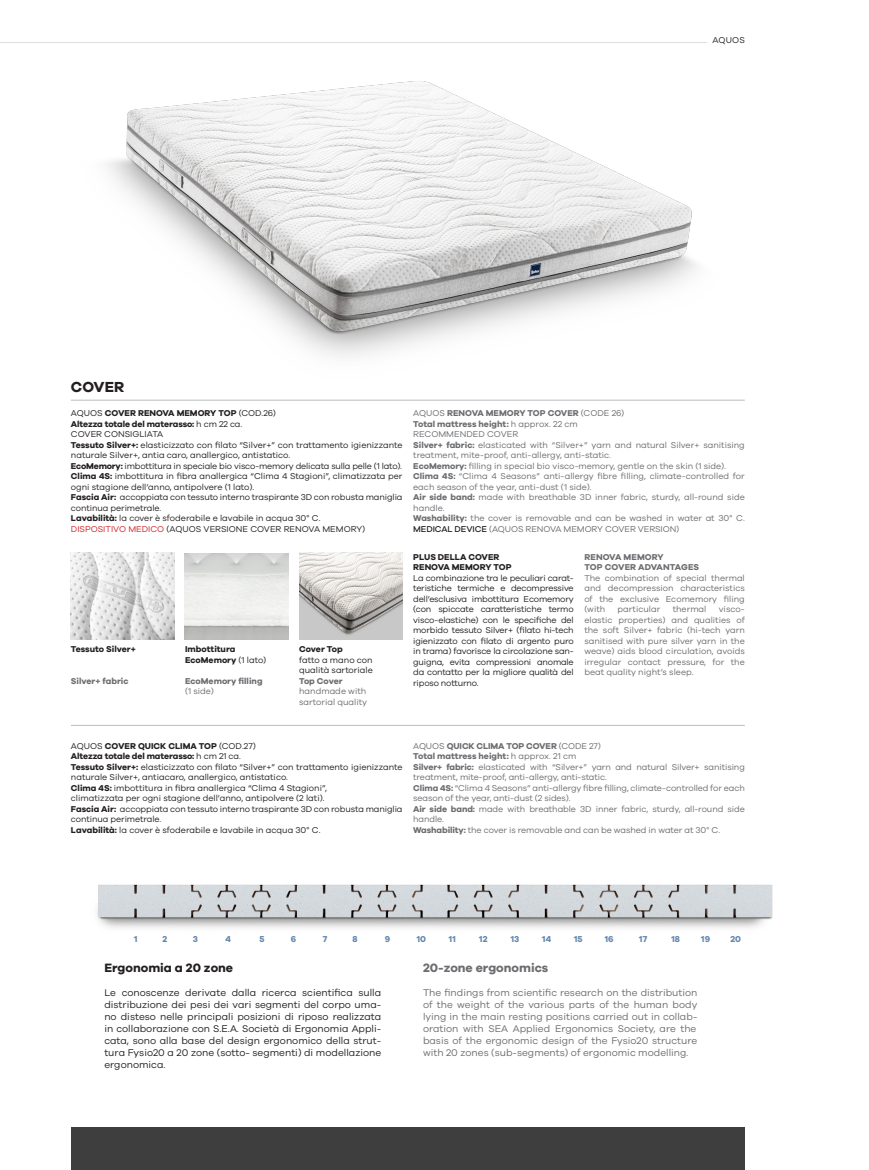
<style>
.page{position:relative;width:869px;height:1170px;background:#fff}
.page>*{position:absolute;margin:0;border:0;box-sizing:border-box;transform-origin:0 0}
.t1{font:700 15px "Galano Grotesque";color:#231f20}
.t2{font:700 12.5px "Galano Grotesque";color:#6c6d70}
.t3{font:700 12.5px "Galano Grotesque";color:#231f20}
.t4{font:10px/12px "Galano Grotesque";color:#231f20;text-align:justify}
.t5{font:10px/12px "Galano Grotesque";color:#6c6d70;text-align:justify}
.t6{font:700 8.88px "Galano Grotesque";color:#6386ae}
.t7{font:8.75px/10.5px "Galano Grotesque";color:#231f20}
.t8{font:8.75px/10.5px "Galano Grotesque";color:#6c6d70}
.t9{font:700 8.75px/10.5px "Galano Grotesque";color:#231f20}
.t10{font:700 8.75px/10.5px "Galano Grotesque";color:#6c6d70}
.s1{font-weight:700}
.s2{color:#d1232a}
.s3{font-weight:500;color:#231f20}
.s4{font-weight:400}
</style>
<div class="page">
<img style="left:71px;top:553px;width:103px;height:86px">
<img style="left:185px;top:553px;width:103px;height:86px">
<img style="left:299px;top:553px;width:103px;height:86px">
<img style="left:107px;top:81px;width:590px;height:276px">
<div style="left:71px;top:1127px;width:673px;height:42px;background:#3e3e3f"></div>
<hr style="left:0;top:42px;width:744px;height:1px;background:#dcdddf">
<hr style="left:71px;top:400px;width:673px;height:1px;background:#bcbdc0">
<hr style="left:71px;top:725px;width:673px;height:1px;background:#bcbdc0">
<div style="left:707px;top:36px;width:37px;height:15px;background:#fff"></div>
<img style="left:97px;top:884px;width:676px;height:44px">
<p class="t7" style="left:712px;top:35px;width:34px">AQUOS</p>
<h1 class="t1" style="left:71px;top:377px;width:55px">COVER</h1>
<p class="t7" style="left:71px;top:408px;width:333px">AQUOS <span class="s1">COVER RENOVA MEMORY TOP</span> (COD.26)<br><span class="s1">Altezza totale del materasso:</span> h cm 22 ca.<br>COVER CONSIGLIATA<br><span class="s1">Tessuto Silver+:</span> elasticizzato con filato “Silver+” con trattamento igienizzante naturale Silver+, antia caro, anallergico, antistatico.<br><span class="s1">EcoMemory:</span> imbottitura in speciale bio visco-memory delicata sulla pelle (1 lato).<br><span class="s1">Clima 4S:</span> imbottitura in fibra anallergica “Clima 4 Stagioni”, climatizzata per ogni stagione dell’anno, antipolvere (1 lato).<br><span class="s1">Fascia Air:</span> accoppiata con tessuto interno traspirante 3D con robusta maniglia continua perimetrale.<br><span class="s1">Lavabilità:</span> la cover è sfoderabile e lavabile in acqua 30° C.<br><span class="s2">DISPOSITIVO MEDICO</span> (AQUOS VERSIONE COVER RENOVA MEMORY)</p>
<p class="t8" style="left:413px;top:408px;width:333px">AQUOS <span class="s1">RENOVA MEMORY TOP COVER</span> (CODE 26)<br><span class="s1">Total mattress height:</span> h approx. 22 cm<br>RECOMMENDED COVER<br><span class="s1">Silver+ fabric:</span> elasticated with “Silver+” yarn and natural Silver+ sanitising treatment, mite-proof, anti-allergy, anti-static.<br><span class="s1">EcoMemory:</span> filling in special bio visco-memory, gentle on the skin (1 side).<br><span class="s1">Clima 4S:</span> “Clima 4 Seasons” anti-allergy fibre filling, climate-controlled for each season of the year, anti-dust (1 side).<br><span class="s1">Air side band:</span> made with breathable 3D inner fabric, sturdy, all-round side handle.<br><span class="s1">Washability:</span> the cover is removable and can be washed in water at 30° C.<br><span class="s3">MEDICAL DEVICE</span> (AQUOS RENOVA MEMORY COVER VERSION)</p>
<p class="t9" style="left:71px;top:643px;width:66px">Tessuto Silver+</p>
<p class="t10" style="left:71px;top:675px;width:59px">Silver+ fabric</p>
<p class="t9" style="left:185px;top:643px;width:83px">Imbottitura<br>EcoMemory <span class="s4">(1 lato)</span></p>
<p class="t10" style="left:185px;top:675px;width:79px">EcoMemory filling</p>
<p class="t8" style="left:185px;top:685px;width:30px">(1 side)</p>
<p class="t9" style="left:299px;top:643px;width:45px">Cover Top</p>
<p class="t7" style="left:299px;top:654px;width:75px">fatto a mano con qualità sartoriale</p>
<p class="t10" style="left:299px;top:675px;width:45px">Top Cover</p>
<p class="t8" style="left:299px;top:685px;width:70px">handmade with sartorial quality</p>
<p class="t9" style="left:413px;top:551px;width:100px">PLUS DELLA COVER<br>RENOVA MEMORY TOP</p>
<p class="t7" style="left:413px;top:572px;width:162px;text-align:justify">La combinazione tra le peculiari carat&shy;teristiche termiche e decompressive dell’esclusiva imbottitura Ecomemory (con spiccate caratteristiche termo visco-elastiche) con le specifiche del morbido tessuto Silver+ (filato hi-tech igienizzato con filato di argento puro in trama) favorisce la circolazione san&shy;guigna, evita compressioni anomale da contatto per la migliore qualità del riposo notturno.</p>
<p class="t10" style="left:584px;top:551px;width:116px">RENOVA MEMORY<br>TOP COVER ADVANTAGES</p>
<p class="t8" style="left:584px;top:572px;width:162px;text-align:justify">The combination of special thermal and decompression characteristics of the exclusive Ecomemory filing (with</p>
<p class="t8" style="left:617px;top:604px;width:44px">particular</p>
<p class="t8" style="left:672px;top:604px;width:35px">thermal</p>
<p class="t8" style="left:584px;top:604px;width:162px;text-align:justify;text-indent:134px">visco&shy;elastic properties) and qualities of the soft Silver+ fabric (hi-tech yarn sanitised with pure silver yarn in the weave) aids blood circulation, avoids irregular contact pressure, for the beat quality night’s sleep.</p>
<p class="t7" style="left:71px;top:740px;width:333px">AQUOS <span class="s1">COVER QUICK CLIMA TOP</span> (COD.27)<br><span class="s1">Altezza totale del materasso:</span> h cm 21 ca.<br><span class="s1">Tessuto Silver+:</span> elasticizzato con filato “Silver+” con trattamento igienizzante naturale Silver+, antiacaro, anallergico, antistatico.<br><span class="s1">Clima 4S:</span> imbottitura in fibra anallergica “Clima 4 Stagioni”,<br>climatizzata per ogni stagione dell’anno, antipolvere (2 lati).<br><span class="s1">Fascia Air:</span> accoppiata con tessuto interno traspirante 3D con robusta maniglia continua perimetrale.<br><span class="s1">Lavabilità:</span> la cover è sfoderabile e lavabile in acqua 30° C.</p>
<p class="t8" style="left:413px;top:740px;width:333px">AQUOS <span class="s1">QUICK CLIMA TOP COVER</span> (CODE 27)<br><span class="s1">Total mattress height:</span> h approx. 21 cm<br><span class="s1">Silver+ fabric:</span> elasticated with “Silver+” yarn and natural Silver+ sanitising treatment, mite-proof, anti-allergy, anti-static.<br><span class="s1">Clima 4S:</span> “Clima 4 Seasons” anti-allergy fibre filling, climate-controlled for each season of the year, anti-dust (2 sides).<br><span class="s1">Air side band:</span> made with breathable 3D inner fabric, sturdy, all-round side handle.<br><span class="s1">Washability:</span> the cover is removable and can be washed in water at 30° C.</p>
<p class="t6" style="left:134px;top:933px;width:5px">1</p>
<p class="t6" style="left:162px;top:933px;width:6px">2</p>
<p class="t6" style="left:193px;top:933px;width:7px">3</p>
<p class="t6" style="left:225px;top:933px;width:7px">4</p>
<p class="t6" style="left:259px;top:933px;width:7px">5</p>
<p class="t6" style="left:290px;top:933px;width:7px">6</p>
<p class="t6" style="left:322px;top:933px;width:6px">7</p>
<p class="t6" style="left:352px;top:933px;width:7px">8</p>
<p class="t6" style="left:384px;top:933px;width:7px">9</p>
<p class="t6" style="left:416px;top:933px;width:11px">10</p>
<p class="t6" style="left:449px;top:933px;width:8px">11</p>
<p class="t6" style="left:479px;top:933px;width:10px">12</p>
<p class="t6" style="left:510px;top:933px;width:10px">13</p>
<p class="t6" style="left:542px;top:933px;width:10px">14</p>
<p class="t6" style="left:574px;top:933px;width:10px">15</p>
<p class="t6" style="left:604px;top:933px;width:10px">16</p>
<p class="t6" style="left:639px;top:933px;width:9px">17</p>
<p class="t6" style="left:671px;top:933px;width:10px">18</p>
<p class="t6" style="left:701px;top:933px;width:10px">19</p>
<p class="t6" style="left:730px;top:933px;width:12px">20</p>
<h2 class="t2" style="left:423px;top:959px;width:127px">20-zone ergonomics</h2>
<p class="t5" style="left:423px;top:986px;width:276px">The findings from scientific research on the distribution of the weight of the various parts of the human body lying in the main resting positions carried out in collab&shy;oration with SEA Applied Ergonomics Society, are the basis of the ergonomic design of the Fysio20 structure with 20 zones (sub-segments) of ergonomic modelling.</p>
<h2 class="t3" style="left:104px;top:959px;width:130px">Ergonomia a 20 zone</h2>
<p class="t4" style="left:104px;top:986px;width:278px">Le conoscenze derivate dalla ricerca scientifica sulla distribuzione dei pesi dei vari segmenti del corpo uma&shy;no disteso nelle principali posizioni di riposo realizzata in collaborazione con S.E.A. Società di Ergonomia Appli&shy;cata, sono alla base del design ergonomico della strut&shy;tura Fysio20 a 20 zone (sotto- segmenti) di modellazione ergonomica.</p>
</div>
